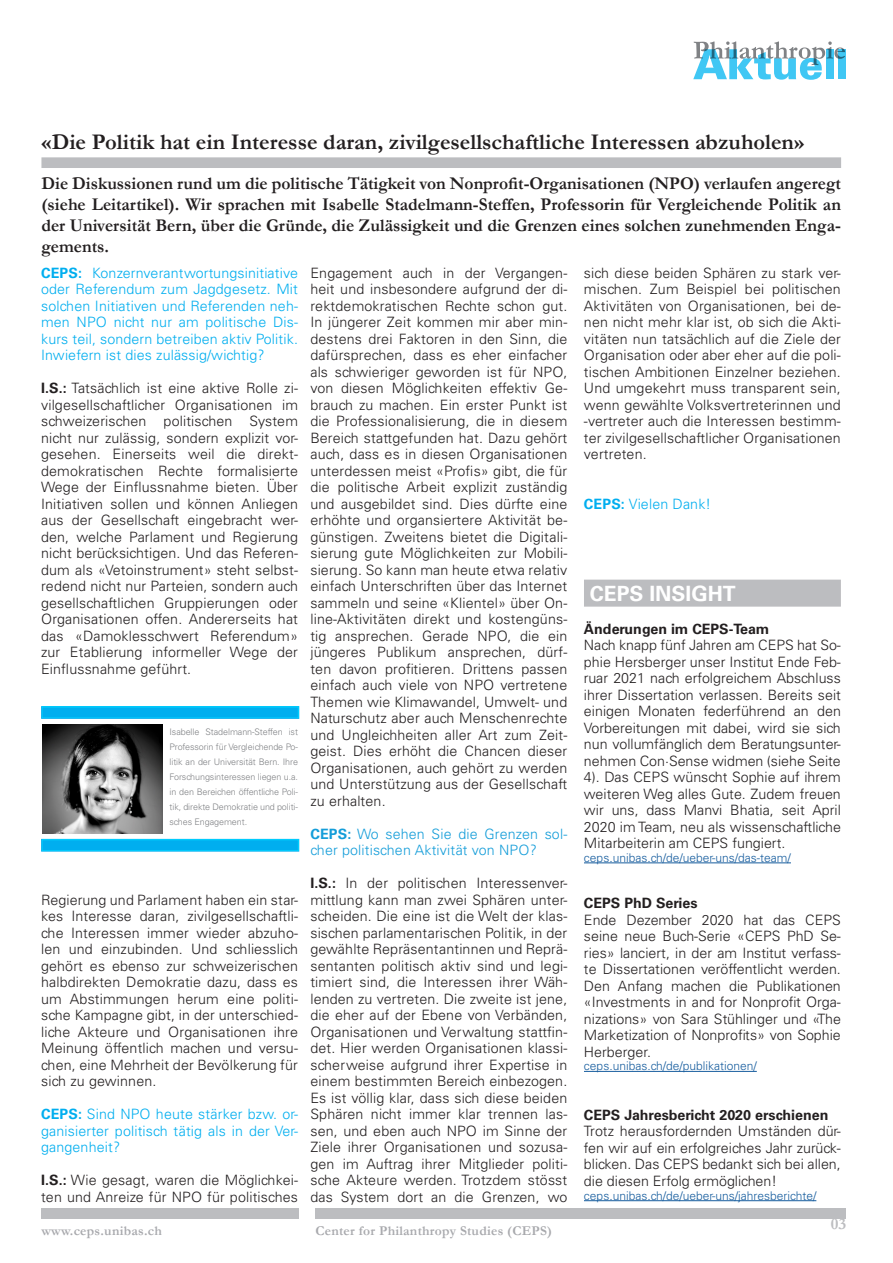
<style>
.page{position:relative;width:893px;height:1263px;background:#fff}
.page>*{position:absolute;margin:0;border:0;box-sizing:border-box;transform-origin:0 0}
.t1{font:700 22.5px "Garamond";color:#231f20}
.t2{font:700 21px "Univers LT Std";color:#fff}
.t3{font:700 18px/20.7px "Garamond";color:#231f20;text-align:justify}
.t4{font:700 16.5px "Garamond";color:#bcbdc0}
.Lauftext{font:300 14.25px/16.5px "Univers LT Std";letter-spacing:.01em;color:#231f20;text-align:justify}
.Lauftext-2{font:300 14.25px/16.5px "Univers LT Std";letter-spacing:.01em;color:#00aeef;text-align:justify}
.t5{font:700 14.25px "Univers LT Std";color:#231f20}
.Lauftext-3{font:300 14.25px/16.5px "Univers LT Std";letter-spacing:.01em;color:#149dd9}
.t6{font:700 13.5px "Garamond";letter-spacing:.02em;color:#a8a9ad}
.t7{font:300 12px "Univers LT Std";color:#175d9e}
.Lauftext-4{font:300 9px/15px "Univers LT Std";letter-spacing:-.01em;color:#808285;text-align:justify}
.s1{font-weight:700}
</style>
<div class="page">
<div style="left:315px;top:1208px;width:531px;height:10px;background:#bcbdc0"></div>
<div style="left:41px;top:1208px;width:257px;height:10px;background:#bcbdc0"></div>
<div style="left:838px;top:49px;width:8px;height:30px;background:#40c7f4"></div>
<svg style="left:693px;top:41px;width:152px;height:39px"></svg>
<div style="left:41px;top:157px;width:800px;height:11px;background:#bcbdc0"></div>
<div style="left:42px;top:707px;width:256px;height:11px;background:#00aeef"></div>
<div style="left:41px;top:706px;width:258px;height:13px;border:2px solid #00aeef"></div>
<div style="left:42px;top:840px;width:256px;height:11px;background:#00aeef"></div>
<div style="left:41px;top:839px;width:258px;height:13px;border:2px solid #00aeef"></div>
<div style="left:584px;top:580px;width:257px;height:27px;background:#bcbdc0"></div>
<hr style="left:584px;top:862px;width:207px;height:1px;background:#175d9e">
<hr style="left:584px;top:1071px;width:173px;height:1px;background:#175d9e">
<hr style="left:584px;top:1200px;width:232px;height:1px;background:#175d9e">
<img style="left:42px;top:724px;width:121px;height:109px">
<p class="t1" style="left:41px;top:127px;width:764px">«Die Politik hat ein Interesse daran, zivilgesellschaftliche Interessen abzuholen»</p>
<p class="t3" style="left:41px;top:173px;width:801px">Die Diskussionen rund um die politische Tätigkeit von Nonprofit-Organisationen (NPO) verlaufen angeregt (siehe Leitartikel). Wir sprachen mit Isabelle Stadelmann-Steffen, Professorin für Vergleichende Politik an der Universität Bern, über die Gründe, die Zulässigkeit und die Grenzen eines solchen zunehmenden Enga&shy;gements.</p>
<p class="Lauftext-2" style="left:41px;top:264px;width:258px"><span class="s1">CEPS:</span> Konzernverantwortungsinitiative oder Referendum zum Jagdgesetz. Mit solchen Initiativen und Referenden neh&shy;men NPO nicht nur am politische Dis&shy;kurs teil, sondern betreiben aktiv Politik.<br>Inwiefern ist dies zulässig/wichtig?</p>
<p class="Lauftext" style="left:41px;top:380px;width:258px"><span class="s1">I.S.:</span> Tatsächlich ist eine aktive Rolle zi&shy;vilgesellschaftlicher Organisationen im schweizerischen politischen System nicht nur zulässig, sondern explizit vor&shy;gesehen. Einerseits weil die direkt&shy;demokratischen Rechte formalisierte Wege der Einflussnahme bieten. Über Initiativen sollen und können Anliegen aus der Gesellschaft eingebracht wer&shy;den, welche Parlament und Regierung nicht berücksichtigen. Und das Referen&shy;dum als «Vetoinstrument» steht selbst&shy;redend nicht nur Parteien, sondern auch gesellschaftlichen Gruppierungen oder Organisationen offen. Andererseits hat das «Damoklesschwert Referendum» zur Etablierung informeller Wege der Einflussnahme geführt.</p>
<p class="Lauftext" style="left:584px;top:264px;width:258px">sich diese beiden Sphären zu stark ver&shy;mischen. Zum Beispiel bei politischen Aktivitäten von Organisationen, bei de&shy;nen nicht mehr klar ist, ob sich die Akti&shy;vitäten nun tatsächlich auf die Ziele der Organisation oder aber eher auf die poli&shy;tischen Ambitionen Einzelner beziehen.<br>Und umgekehrt muss transparent sein, wenn gewählte Volksvertreterinnen und -vertreter auch die Interessen bestimm&shy;ter zivilgesellschaftlicher Organisationen vertreten.</p>
<p class="Lauftext-2" style="left:584px;top:495px;width:129px"><span class="s1">CEPS:</span> Vielen Dank!</p>
<p class="Lauftext" style="left:310px;top:264px;width:258px">Engagement auch in der Vergangen&shy;heit und insbesondere aufgrund der di&shy;rektdemokratischen Rechte schon gut.<br>In jüngerer Zeit kommen mir aber min&shy;destens drei Faktoren in den Sinn, die dafürsprechen, dass es eher einfacher als schwieriger geworden ist für NPO, von diesen Möglichkeiten effektiv Ge&shy;brauch zu machen. Ein erster Punkt ist die Professionalisierung, die in diesem Bereich stattgefunden hat. Dazu gehört auch, dass es in diesen Organisationen unterdessen meist «Profis» gibt, die für die politische Arbeit explizit zuständig und ausgebildet sind. Dies dürfte eine erhöhte und organsiertere Aktivität be&shy;günstigen. Zweitens bietet die Digitali&shy;sierung gute Möglichkeiten zur Mobili&shy;sierung. So kann man heute etwa relativ einfach Unterschriften über das Internet sammeln und seine «Klientel» über On&shy;line-Aktivitäten direkt und kostengüns&shy;tig ansprechen. Gerade NPO, die ein jüngeres Publikum ansprechen, dürf&shy;ten davon profitieren. Drittens passen einfach auch viele von NPO vertretene Themen wie Klimawandel, Umwelt- und Naturschutz aber auch Menschenrechte und Ungleichheiten aller Art zum Zeit&shy;geist. Dies erhöht die Chancen dieser Organisationen, auch gehört zu werden und Unterstützung aus der Gesellschaft zu erhalten.</p>
<p class="Lauftext-3" style="left:310px;top:825px;width:258px"><span class="s1">CEPS:</span> Wo sehen Sie die Grenzen sol&shy;cher politischen Aktivität von NPO?</p>
<p class="Lauftext" style="left:310px;top:875px;width:258px"><span class="s1">I.S.:</span> In der politischen Interessenver&shy;mittlung kann man zwei Sphären unter&shy;scheiden. Die eine ist die Welt der klas&shy;sischen parlamentarischen Politik, in der gewählte Repräsentantinnen und Reprä&shy;sentanten politisch aktiv sind und legi&shy;timiert sind, die Interessen ihrer Wäh&shy;lenden zu vertreten. Die zweite ist jene, die eher auf der Ebene von Verbänden, Organisationen und Verwaltung stattfin&shy;det. Hier werden Organisationen klassi&shy;scherweise aufgrund ihrer Expertise in einem bestimmten Bereich einbezogen.<br>Es ist völlig klar, dass sich diese beiden Sphären nicht immer klar trennen las&shy;sen, und eben auch NPO im Sinne der Ziele ihrer Organisationen und sozusa&shy;gen im Auftrag ihrer Mitglieder politi&shy;sche Akteure werden. Trotzdem stösst das System dort an die Grenzen, wo</p>
<p class="t2" style="left:590px;top:581px;width:147px">CEPS INSIGHT</p>
<p class="t5" style="left:584px;top:620px;width:187px">Änderungen im CEPS-Team</p>
<p class="Lauftext" style="left:584px;top:637px;width:258px">Nach knapp fünf Jahren am CEPS hat So&shy;phie Hersberger unser Institut Ende Feb&shy;ruar 2021 nach erfolgreichem Abschluss ihrer Dissertation verlassen. Bereits seit einigen Monaten federführend an den Vorbereitungen mit dabei, wird sie sich nun vollumfänglich dem Beratungsunter&shy;nehmen Con·Sense widmen (siehe Seite 4). Das CEPS wünscht Sophie auf ihrem weiteren Weg alles Gute. Zudem freuen wir uns, dass Manvi Bhatia, seit April 2020 im Team, neu als wissenschaftliche Mitarbeiterin am CEPS fungiert.</p>
<p class="t7" style="left:584px;top:850px;width:208px">ceps.unibas.ch/de/ueber-uns/das-team/</p>
<p class="t5" style="left:584px;top:895px;width:115px">CEPS PhD Series</p>
<p class="Lauftext" style="left:584px;top:911px;width:258px">Ende Dezember 2020 hat das CEPS seine neue Buch-Serie «CEPS PhD Se&shy;ries» lanciert, in der am Institut verfass&shy;te Dissertationen veröffentlicht werden.<br>Den Anfang machen die Publikationen «Investments in and for Nonprofit Orga&shy;nizations» von Sara Stühlinger und «The Marketization of Nonprofits» von Sophie Herberger.</p>
<p class="t7" style="left:584px;top:1059px;width:174px">ceps.unibas.ch/de/publikationen/</p>
<p class="t5" style="left:584px;top:1106px;width:246px">CEPS Jahresbericht 2020 erschienen</p>
<p class="Lauftext" style="left:584px;top:1123px;width:258px">Trotz herausfordernden Umständen dür&shy;fen wir auf ein erfolgreiches Jahr zurück&shy;blicken. Das CEPS bedankt sich bei allen, die diesen Erfolg ermöglichen!</p>
<p class="t7" style="left:584px;top:1188px;width:234px">ceps.unibas.ch/de/ueber-uns/jahresberichte/</p>
<p class="Lauftext-4" style="left:170px;top:724px;width:130px">Isabelle Stadelmann-Steffen ist Professorin für Vergleichende Po&shy;litik an der Universität Bern. Ihre Forschungsinteressen liegen u.a. in den Bereichen öffentliche Poli&shy;tik, direkte Demokratie und politi&shy;sches Engagement.</p>
<p class="Lauftext" style="left:41px;top:891px;width:258px">Regierung und Parlament haben ein star&shy;kes Interesse daran, zivilgesellschaftli&shy;che Interessen immer wieder abzuho&shy;len und einzubinden. Und schliesslich gehört es ebenso zur schweizerischen halbdirekten Demokratie dazu, dass es um Abstimmungen herum eine politi&shy;sche Kampagne gibt, in der unterschied&shy;liche Akteure und Organisationen ihre Meinung öffentlich machen und versu&shy;chen, eine Mehrheit der Bevölkerung für sich zu gewinnen.</p>
<p class="Lauftext-2" style="left:41px;top:1106px;width:258px"><span class="s1">CEPS:</span> Sind NPO heute stärker bzw. or&shy;ganisierter politisch tätig als in der Ver&shy;gangenheit?</p>
<p class="Lauftext" style="left:41px;top:1172px;width:258px"><span class="s1">I.S.:</span> Wie gesagt, waren die Möglichkei&shy;ten und Anreize für NPO für politisches</p>
<p class="t6" style="left:41px;top:1221px;width:122px">www.ceps.unibas.ch</p>
<p class="t6" style="left:315px;top:1221px;width:238px">Center for Philanthropy Studies (CEPS)</p>
<p class="t4" style="left:831px;top:1213px;width:17px">03</p>
</div>
